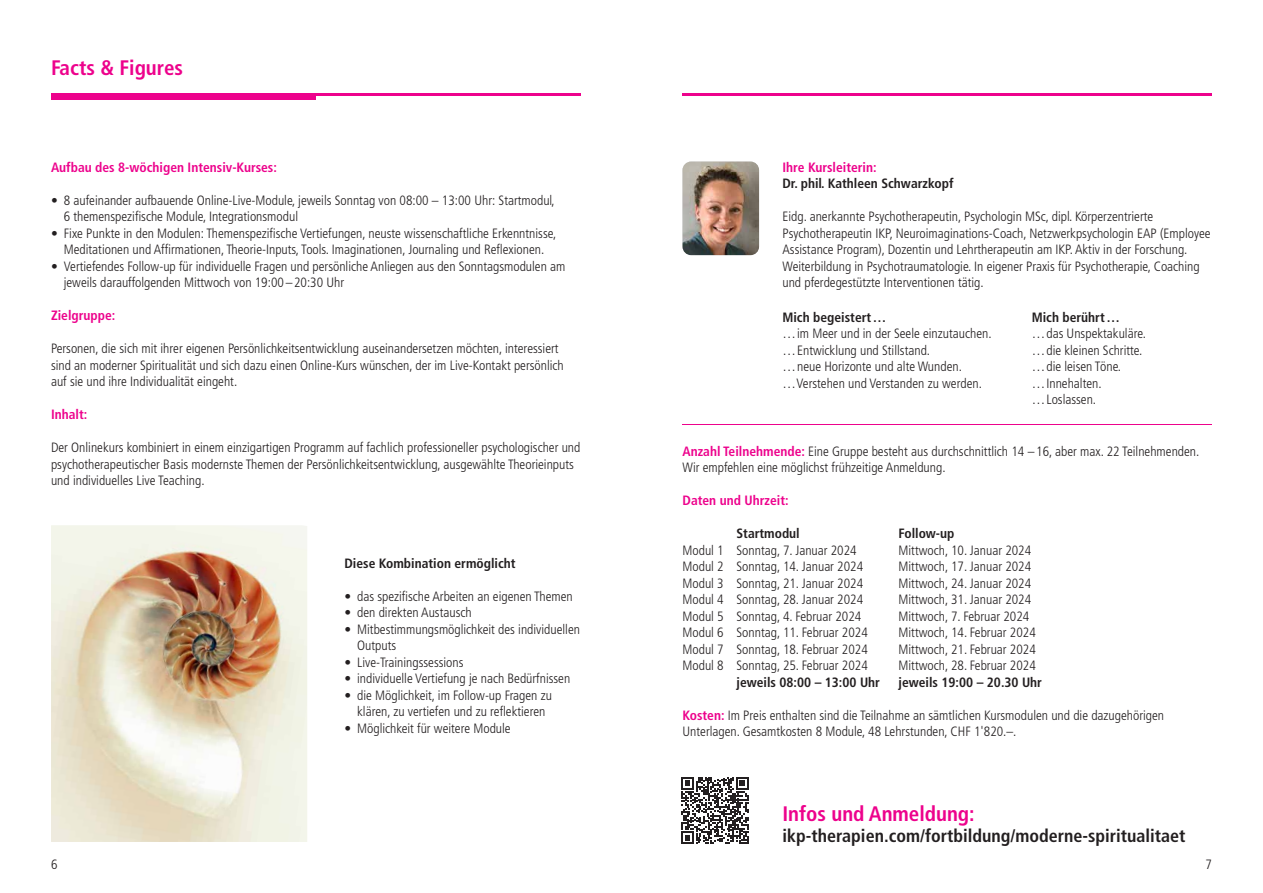
<style>
.page{position:relative;width:1263px;height:893px;background:#fff}
.page>*{position:absolute;margin:0;border:0;box-sizing:border-box;transform-origin:0 0}
.t1{font:700 condensed 21px "Frutiger LT Pro";color:#ed028c}
.t2{font:700 condensed 18px "Frutiger LT Pro";color:#231f20}
.t3{font:300 condensed 13.5px/16.5px "Frutiger LT Pro";color:#231f20}
.t4{font:700 condensed 13.5px "Frutiger LT Pro";color:#231f20}
.t5{font:700 condensed 13.5px "Frutiger LT Pro";color:#ed028c}
.s1{font-weight:700;color:#ed028c}
</style>
<div class="page">
<hr style="left:51px;top:94px;width:529px;height:2px;background:#ed028c">
<div style="left:51px;top:94px;width:265px;height:6px;background:#ed028c"></div>
<img style="left:51px;top:525px;width:256px;height:317px">
<img style="left:682px;top:162px;width:77px;height:93px">
<hr style="left:682px;top:94px;width:530px;height:2px;background:#ed028c">
<hr style="left:682px;top:424px;width:530px;height:1px;background:#ed028c">
<svg style="left:681px;top:777px;width:67px;height:67px"></svg>
<h1 class="t1" style="left:51px;top:56px;width:134px">Facts &amp; Figures</h1>
<p class="t5" style="left:51px;top:159px;width:227px">Aufbau des 8-wöchigen Intensiv-Kurses:</p>
<p class="t3" style="left:64px;top:192px;width:492px;text-indent:-13px">• 8 aufeinander aufbauende Online-Live-Module, jeweils Sonntag von 08:00 – 13:00 Uhr: Startmodul,<br>6 themenspezifische Module, Integrationsmodul</p>
<p class="t3" style="left:51px;top:225px;width:507px;text-align:center">• Fixe Punkte in den Modulen: Themenspezifische Vertiefungen, neuste wissenschaftliche Erkenntnisse,<br>Meditationen und Affirmationen, Theorie-Inputs, Tools. Imaginationen, Journaling und Reflexionen.</p>
<p class="t3" style="left:64px;top:258px;width:503px;text-indent:-13px">• Vertiefendes Follow-up für individuelle Fragen und persönliche Anliegen aus den Sonntagsmodulen am jeweils darauffolgenden Mittwoch von 19:00 –20:30 Uhr</p>
<p class="t5" style="left:51px;top:307px;width:66px">Zielgruppe:</p>
<p class="t3" style="left:51px;top:340px;width:514px">Personen, die sich mit ihrer eigenen Persönlichkeitsentwicklung auseinandersetzen möchten, interessiert sind an moderner Spiritualität und sich dazu einen Online-Kurs wünschen, der im Live-Kontakt persönlich auf sie und ihre Individualität eingeht.</p>
<p class="t5" style="left:51px;top:406px;width:38px">Inhalt:</p>
<p class="t3" style="left:51px;top:439px;width:531px">Der Onlinekurs kombiniert in einem einzigartigen Programm auf fachlich professioneller psychologischer und psychotherapeutischer Basis modernste Themen der Persönlichkeitsentwicklung, ausgewählte Theorieinputs und individuelles Live Teaching.</p>
<p class="t4" style="left:344px;top:555px;width:173px">Diese Kombination ermöglicht</p>
<p class="t3" style="left:344px;top:588px;width:230px">• das spezifische Arbeiten an eigenen Themen</p>
<p class="t3" style="left:344px;top:604px;width:129px">• den direkten Austausch</p>
<p class="t3" style="left:357px;top:621px;width:224px;text-indent:-13px">• Mitbestimmungsmöglichkeit des individuellen<br>Outputs</p>
<p class="t3" style="left:344px;top:654px;width:121px">• Live-Trainingssessions</p>
<p class="t3" style="left:344px;top:670px;width:227px">• individuelle Vertiefung je nach Bedürfnissen</p>
<p class="t3" style="left:344px;top:687px;width:209px;text-align:center">• die Möglichkeit, im Follow-up Fragen zu klären, zu vertiefen und zu reflektieren</p>
<p class="t3" style="left:344px;top:720px;width:168px">• Möglichkeit für weitere Module</p>
<p class="t5" style="left:782px;top:159px;width:96px">Ihre Kursleiterin:</p>
<p class="t4" style="left:782px;top:176px;width:173px">Dr. phil. Kathleen Schwarzkopf</p>
<p class="t3" style="left:782px;top:208px;width:430px">Eidg. anerkannte Psychotherapeutin, Psychologin MSc, dipl. Körperzentrierte Psychotherapeutin IKP, Neuroimaginations-Coach, Netzwerkpsychologin EAP (Employee Assistance Program), Dozentin und Lehrtherapeutin am IKP. Aktiv in der Forschung.<br>Weiterbildung in Psychotraumatologie. In eigener Praxis für Psychotherapie, Coaching und pferdegestützte Interventionen tätig.</p>
<p class="t4" style="left:782px;top:309px;width:105px">Mich begeistert…</p>
<p class="t3" style="left:782px;top:326px;width:211px">…im Meer und in der Seele einzutauchen. …Entwicklung und Stillstand.<br>…neue Horizonte und alte Wunden. …Verstehen und Verstanden zu werden.</p>
<p class="t4" style="left:1032px;top:309px;width:90px">Mich berührt…</p>
<p class="t3" style="left:1032px;top:325px;width:116px">…das Unspektakuläre. …die kleinen Schritte. …die leisen Töne. …Innehalten. …Loslassen.</p>
<p class="t3" style="left:682px;top:443px;width:518px"><span class="s1">Anzahl Teilnehmende:</span> Eine Gruppe besteht aus durchschnittlich 14 –16, aber max. 22 Teilnehmenden.<br>Wir empfehlen eine möglichst frühzeitige Anmeldung.</p>
<p class="t5" style="left:682px;top:492px;width:108px">Daten und Uhrzeit:</p>
<p class="t4" style="left:736px;top:525px;width:65px">Startmodul</p>
<p class="t4" style="left:898px;top:525px;width:57px">Follow-up</p>
<p class="t3" style="left:682px;top:542px;width:176px">Modul 1 Sonntag, 7. Januar 2024</p>
<p class="t3" style="left:898px;top:542px;width:134px">Mittwoch, 10. Januar 2024</p>
<p class="t3" style="left:682px;top:558px;width:182px">Modul 2 Sonntag, 14. Januar 2024</p>
<p class="t3" style="left:898px;top:558px;width:134px">Mittwoch, 17. Januar 2024</p>
<p class="t3" style="left:682px;top:575px;width:182px">Modul 3 Sonntag, 21. Januar 2024</p>
<p class="t3" style="left:898px;top:575px;width:134px">Mittwoch, 24. Januar 2024</p>
<p class="t3" style="left:682px;top:591px;width:182px">Modul 4 Sonntag, 28. Januar 2024</p>
<p class="t3" style="left:898px;top:591px;width:134px">Mittwoch, 31. Januar 2024</p>
<p class="t3" style="left:682px;top:608px;width:180px">Modul 5 Sonntag, 4. Februar 2024</p>
<p class="t3" style="left:898px;top:608px;width:132px">Mittwoch, 7. Februar 2024</p>
<p class="t3" style="left:682px;top:624px;width:187px">Modul 6 Sonntag, 11. Februar 2024</p>
<p class="t3" style="left:898px;top:624px;width:139px">Mittwoch, 14. Februar 2024</p>
<p class="t3" style="left:682px;top:641px;width:187px">Modul 7 Sonntag, 18. Februar 2024</p>
<p class="t3" style="left:898px;top:641px;width:139px">Mittwoch, 21. Februar 2024</p>
<p class="t3" style="left:682px;top:657px;width:187px">Modul 8 Sonntag, 25. Februar 2024</p>
<p class="t3" style="left:898px;top:657px;width:139px">Mittwoch, 28. Februar 2024</p>
<p class="t4" style="left:736px;top:674px;width:145px">jeweils 08:00 – 13:00 Uhr</p>
<p class="t4" style="left:898px;top:674px;width:145px">jeweils 19:00 – 20.30 Uhr</p>
<p class="t3" style="left:682px;top:707px;width:483px"><span class="s1">Kosten:</span> Im Preis enthalten sind die Teilnahme an sämtlichen Kursmodulen und die dazugehörigen<br>Unterlagen. Gesamtkosten 8 Module, 48 Lehrstunden, CHF 1'820.–.</p>
<h1 class="t1" style="left:782px;top:801px;width:194px">Infos und Anmeldung:</h1>
<h2 class="t2" style="left:782px;top:825px;width:405px">ikp-therapien.com/fortbildung/moderne-spiritualitaet</h2>
<p class="t3" style="left:51px;top:856px;width:8px">6</p>
<p class="t3" style="left:1205px;top:856px;width:8px">7</p>
</div>
